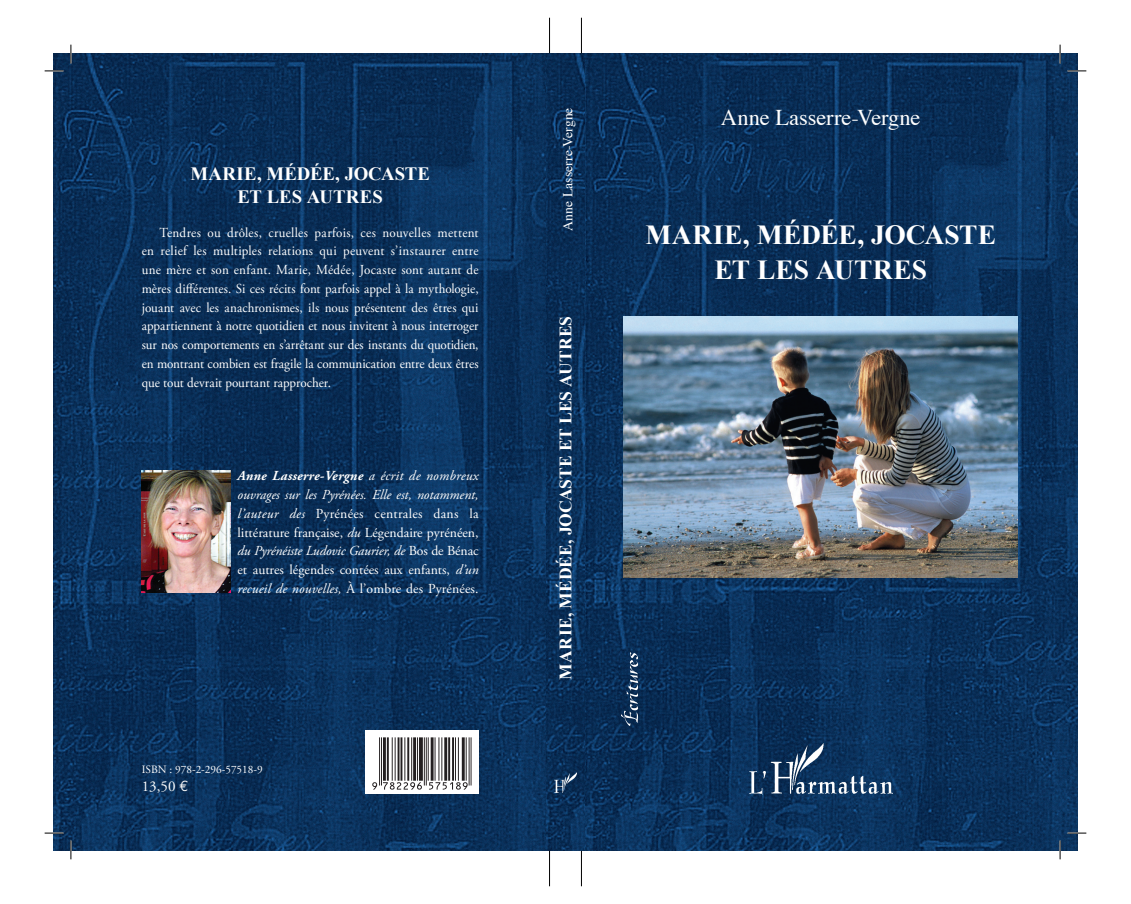
<style>
.page{position:relative;width:1131px;height:904px;background:#fff}
.page>*{position:absolute;margin:0;border:0;box-sizing:border-box;transform-origin:0 0}
.t1{font:700 27.5px/35px "Times New Roman";color:#fff;text-align:center}
.t2{font:22.5px "Times";letter-spacing:-.005em;color:#fff}
.t3{font:700 18.75px/22.5px "Times New Roman";color:#fff;text-align:center}
.t4{font:700 17.5px "Times New Roman";color:#fff}
.t5{font:15px "Adobe Garamond Pro";color:#fff}
.t6{font:13.75px/18.8px "Adobe Garamond Pro";color:#fff;text-align:justify;scale:.95 1}
.t7{font:13.75px/18.8px "Adobe Garamond Pro";color:#fff;text-align:justify}
.t8{font:13.75px "Times";letter-spacing:-.005em;color:#fff}
.t9{font:11.25px "Adobe Garamond Pro";color:#fff}
.s1{font-weight:700;font-style:italic}
.s2{font-style:italic}
.s3{font-family:"Euro Mono"}
</style>
<div class="page">
<img style="left:545px;top:53px;width:40px;height:797px">
<img style="left:585px;top:53px;width:492px;height:797px">
<img style="left:53px;top:53px;width:492px;height:797px">
<img style="left:749px;top:743px;width:143px;height:51px">
<svg style="left:621px;top:652px;width:17px;height:74px"></svg>
<img style="left:554px;top:772px;width:22px;height:20px">
<div style="left:365px;top:730px;width:113px;height:64px;background:#fff"></div>
<svg style="left:372px;top:737px;width:99px;height:52px"></svg>
<img style="left:142px;top:470px;width:88px;height:122px">
<img style="left:623px;top:316px;width:394px;height:262px">
<hr style="left:581px;top:18px;width:1px;height:35px;background:#000">
<hr style="left:549px;top:18px;width:1px;height:35px;background:#000">
<hr style="left:581px;top:850px;width:1px;height:36px;background:#000">
<hr style="left:549px;top:850px;width:1px;height:36px;background:#000">
<svg style="left:45px;top:70px;width:18px;height:2px"></svg>
<svg style="left:1067px;top:70px;width:19px;height:2px"></svg>
<svg style="left:45px;top:832px;width:18px;height:1px"></svg>
<svg style="left:1067px;top:832px;width:19px;height:1px"></svg>
<svg style="left:70px;top:45px;width:2px;height:18px"></svg>
<svg style="left:70px;top:840px;width:2px;height:19px"></svg>
<svg style="left:1059px;top:45px;width:1px;height:18px"></svg>
<svg style="left:1059px;top:840px;width:1px;height:19px"></svg>
<h3 class="t3" style="left:190px;top:162px;width:241px">MARIE, MÉDÉE, JOCASTE<br>ET LES AUTRES</h3>
<p class="t6" style="left:142px;top:223px;width:356px;text-indent:18px">Tendres ou drôles, cruelles parfois, ces nouvelles mettent en relief les multiples relations qui peuvent s’instaurer entre une mère et son enfant. Marie, Médée, Jocaste sont autant de mères différentes. Si ces récits font parfois appel à la mythologie, jouant avec les anachronismes, ils nous présentent des êtres qui appartiennent à notre quotidien et nous invitent à nous interroger sur nos comportements en s’arrêtant sur des instants du quotidien, en montrant combien est fragile la communication entre deux êtres que tout devrait pourtant rapprocher.</p>
<p class="t7" style="left:237px;top:467px;width:242px"><span class="s1">Anne Lasserre-Vergne</span> <span class="s2">a écrit de nombreux ouvrages sur les Pyrénées. Elle est, notamment, l’auteur des</span> Pyrénées centrales dans la littérature française, <span class="s2">du</span> Légendaire pyrénéen, <span class="s2">du Pyrénéiste Ludovic Gaurier, de</span> Bos de Bénac et autres légendes contées aux enfants, <span class="s2">d’un recueil de nouvelles,</span> À l’ombre des Pyrénées.</p>
<p class="t9" style="left:142px;top:763px;width:122px">ISBN : 978-2-296-57518-9</p>
<p class="t5" style="left:142px;top:777px;width:48px">13,50 <span class="s3">e</span></p>
<p class="t8" style="left:555px;top:231px;width:125px;rotate:-90deg">Anne Lasserre-Vergne</p>
<p class="t4" style="left:553px;top:679px;width:365px;rotate:-90deg">MARIE, MÉDÉE, JOCASTE ET LES AUTRES</p>
<h2 class="t2" style="left:721px;top:96px;width:201px">Anne Lasserre-Vergne</h2>
<h1 class="t1" style="left:645px;top:216px;width:352px">MARIE, MÉDÉE, JOCASTE<br>ET LES AUTRES</h1>
</div>
